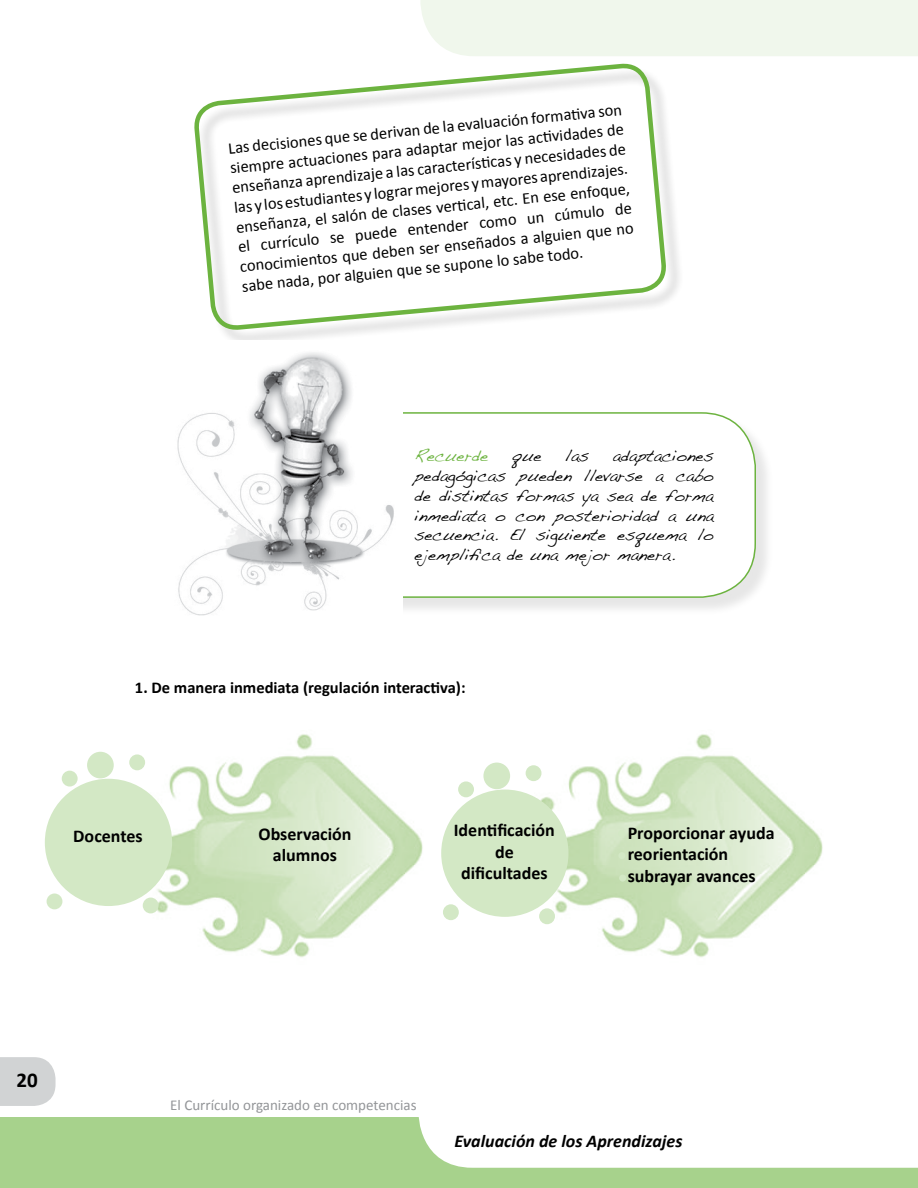
<style>
.page{position:relative;width:918px;height:1188px;background:#fff}
.page>*{position:absolute;margin:0;border:0;box-sizing:border-box;transform-origin:0 0}
.t1{font:700 21px "Calibri";color:#000}
.t2{font:700 18px/21.6px "Calibri";color:#000;text-align:center}
.t3{font:italic 700 18px "Calibri";color:#000}
.t4{font:16.5px/19.8px "Calibri";color:#000;text-align:justify}
.t5{font:16.5px/19.8px "Handwriting Dakota";color:#000;text-align:justify}
.t6{font:700 16.5px "Calibri";color:#000}
.t7{font:16.5px "Handwriting Dakota";color:#6cb33f}
.t8{font:15px "Calibri";color:#939598}
</style>
<div class="page">
<div style="left:0;top:1117px;width:918px;height:71px;background:#a7d28c"></div>
<div style="left:418px;top:1117px;width:499px;height:51px;background:#fff"></div>
<svg style="left:0;top:1057px;width:56px;height:49px"></svg>
<svg style="left:917px;top:1117px;width:1px;height:51px"></svg>
<div style="left:420px;top:0;width:498px;height:56px;background:#f0f7ec"></div>
<div style="left:197px;top:66px;width:487px;height:282px;background:#000;opacity:.2"></div>
<svg style="left:195px;top:64px;width:471px;height:284px"></svg>
<div style="left:283px;top:414px;width:492px;height:202px;background:#000;opacity:.1"></div>
<div style="left:282px;top:413px;width:473px;height:184px;background:#fff;border-radius:54px"></div>
<div style="left:281px;top:412px;width:475px;height:186px;border:2px solid #6cb33f;border-radius:54px"></div>
<img style="left:177px;top:340px;width:225px;height:276px">
<img style="left:108px;top:734px;width:315px;height:224px">
<img style="left:507px;top:734px;width:316px;height:224px">
<div style="left:441px;top:790px;width:128px;height:127px;background:#d3e8c5;border-radius:50%"></div>
<div style="left:483px;top:763px;width:27px;height:26px;background:#d3e8c5;border-radius:50%"></div>
<div style="left:443px;top:904px;width:16px;height:16px;background:#d3e8c5;border-radius:50%"></div>
<div style="left:539px;top:908px;width:16px;height:16px;background:#d3e8c5;border-radius:50%"></div>
<div style="left:526px;top:765px;width:16px;height:16px;background:#d3e8c5;border-radius:50%"></div>
<div style="left:458px;top:781px;width:16px;height:16px;background:#d3e8c5;border-radius:50%"></div>
<div style="left:45px;top:779px;width:127px;height:127px;background:#d3e8c5;border-radius:50%"></div>
<div style="left:87px;top:752px;width:27px;height:26px;background:#d3e8c5;border-radius:50%"></div>
<div style="left:47px;top:894px;width:15px;height:15px;background:#d3e8c5;border-radius:50%"></div>
<div style="left:143px;top:898px;width:16px;height:15px;background:#d3e8c5;border-radius:50%"></div>
<div style="left:129px;top:754px;width:16px;height:16px;background:#d3e8c5;border-radius:50%"></div>
<div style="left:62px;top:771px;width:16px;height:16px;background:#d3e8c5;border-radius:50%"></div>
<div style="left:618px;top:830px;width:7px;height:7px;background:#d3e8c5;border-radius:50%"></div>
<div style="left:618px;top:852px;width:7px;height:7px;background:#d3e8c5;border-radius:50%"></div>
<div style="left:619px;top:875px;width:7px;height:7px;background:#d3e8c5;border-radius:50%"></div>
<p class="t4" style="left:227px;top:139px;width:398px;rotate:-6deg">Las decisiones que se derivan de la evaluación formati va son siempre actuaciones para adaptar mejor las acti vidades de enseñanza aprendizaje a las característi cas y necesidades de las y los estudiantes y lograr mejores y mayores aprendizajes. enseñanza, el salón de clases verti cal, etc. En ese enfoque, el currículo se puede entender como un cúmulo de conocimientos que deben ser enseñados a alguien que no sabe nada, por alguien que se supone lo sabe todo.</p>
<p class="t7" style="left:414px;top:446px;width:75px">Recuerde</p>
<p class="t5" style="left:512px;top:446px;width:31px">que</p>
<p class="t5" style="left:566px;top:446px;width:25px">las</p>
<p class="t5" style="left:414px;top:446px;width:301px;text-indent:199px">adaptaciones pedagógicas pueden llevarse a cabo de distintas formas ya sea de forma inmediata o con posterioridad a una secuencia. El siguiente esquema lo ejemplifica de una mejor manera.</p>
<p class="t6" style="left:135px;top:677px;width:332px">1. De manera inmediata (regulación interactiva):</p>
<p class="t2" style="left:73px;top:825px;width:71px">Docentes</p>
<p class="t2" style="left:454px;top:819px;width:103px">Identificación de dificultades</p>
<p class="t2" style="left:259px;top:822px;width:94px">Observación alumnos</p>
<p class="t2" style="left:628px;top:821px;width:148px;text-align:left">Proporcionar ayuda reorientación subrayar avances</p>
<p class="t1" style="left:16px;top:1067px;width:23px">20</p>
<p class="t8" style="left:170px;top:1096px;width:248px">El Currículo organizado en competencias</p>
<p class="t3" style="left:454px;top:1130px;width:229px">Evaluación de los Aprendizajes</p>
</div>
